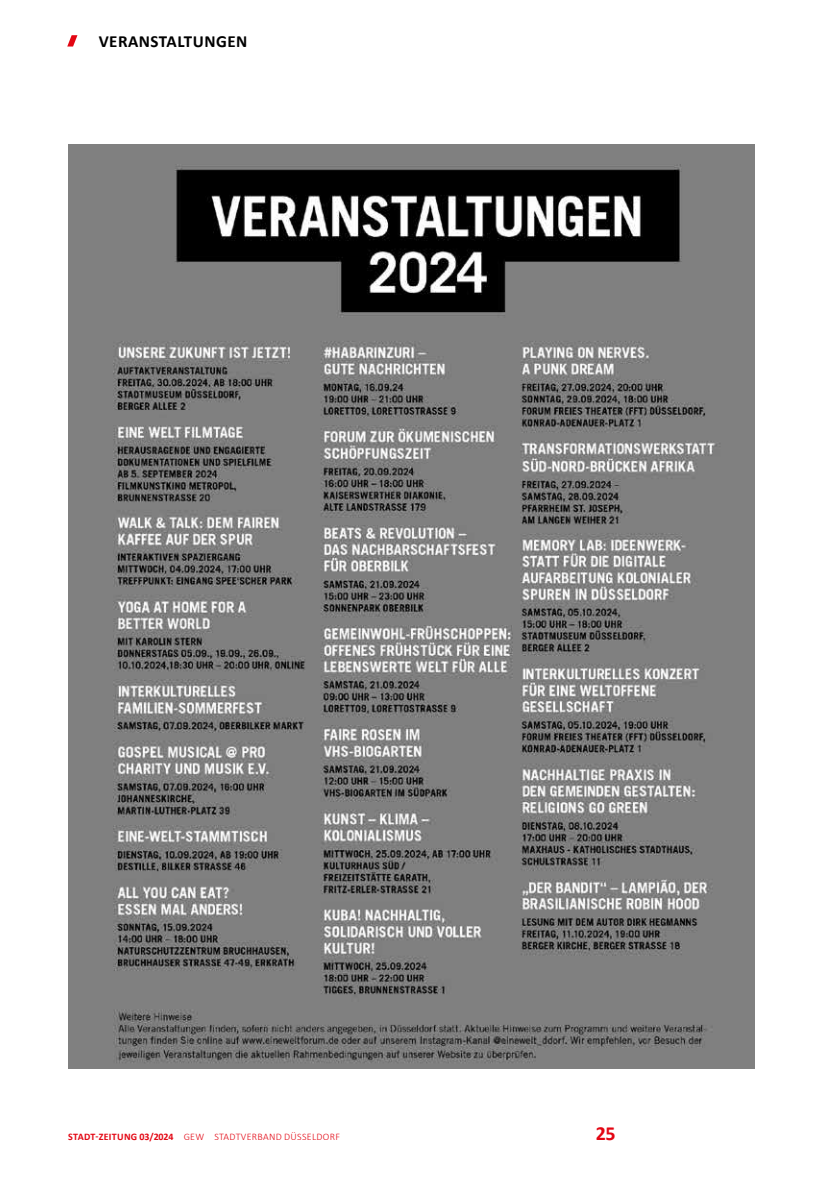
<style>
.page{position:relative;width:840px;height:1191px;background:#fff}
.page>*{position:absolute;margin:0;border:0;box-sizing:border-box;transform-origin:0 0}
.t1{font:700 20px "Calibri";color:#e30613}
.t2{font:700 17px "Calibri";letter-spacing:.03em;color:#000}
.t3{font:300 10px "Calibri";letter-spacing:.03em;color:#e30613}
.s1{color:#fff}
.s2{font-weight:700}
</style>
<div class="page">
<svg style="left:67px;top:35px;width:10px;height:12px"></svg>
<img style="left:68px;top:144px;width:686px;height:924px">
<h2 class="t2" style="left:99px;top:29px;width:161px">VERANSTALTUNGEN<span class="s1">V</span></h2>
<p class="t3" style="left:68px;top:1130px;width:273px"><span class="s2">STADT-ZEITUNG 03/2024</span> GEW STADTVERBAND DÜSSELDORF</p>
<h1 class="t1" style="left:595px;top:1119px;width:22px">25</h1>
</div>
